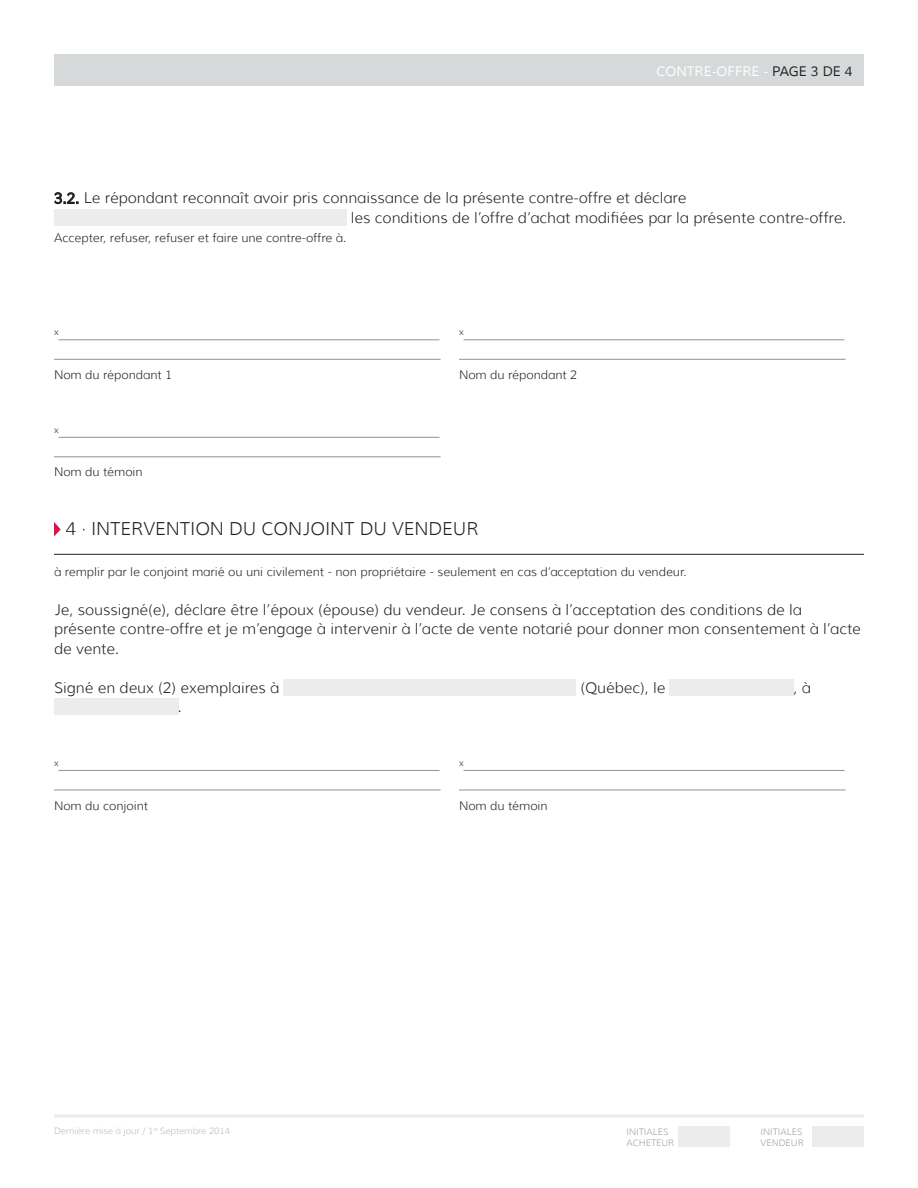
<style>
.page{position:relative;width:918px;height:1188px;background:#fff}
.page>*{position:absolute;margin:0;border:0;box-sizing:border-box;transform-origin:0 0}
._1_-_TITRE{font:300 18px "Muli";color:#231f20}
.txt_courant{font:300 15px/19.5px "Muli";color:#231f20}
.t1{font:13.5px "Muli";color:#fff}
.txt_courant-2{font:300 12px "Muli";color:#231f20}
.petit_texte{font:300 12px "Muli";color:#231f20}
.t2{font:300 9px "Muli";color:#b9bbbd}
.t3{font:300 9px/10.8px "Muli";color:#9d9fa2}
.txt_courant-3{font:300 9px "Muli";color:#231f20}
.s1{color:#231f20}
.s2{font-weight:400}
.s3{font-family:"Gotham"}
</style>
<div class="page">
<div style="left:54px;top:54px;width:810px;height:31px;background:#d6d9da"></div>
<hr style="left:54px;top:1115px;width:810px;height:3px;background:#ececec">
<div style="left:678px;top:1126px;width:52px;height:21px;background:#ececec"></div>
<div style="left:812px;top:1126px;width:52px;height:21px;background:#ececec"></div>
<svg style="left:54px;top:192px;width:24px;height:12px"></svg>
<div style="left:54px;top:209px;width:293px;height:17px;background:#ececec"></div>
<hr style="left:59px;top:340px;width:381px;height:1px;background:#939393">
<hr style="left:464px;top:340px;width:381px;height:1px;background:#939393">
<hr style="left:54px;top:359px;width:387px;height:1px;background:#939393">
<hr style="left:459px;top:359px;width:387px;height:1px;background:#939393">
<hr style="left:59px;top:437px;width:381px;height:1px;background:#939393">
<hr style="left:54px;top:457px;width:387px;height:1px;background:#939393">
<svg style="left:54px;top:522px;width:7px;height:14px"></svg>
<hr style="left:54px;top:554px;width:810px;height:1px;background:#231f20">
<div style="left:284px;top:679px;width:292px;height:17px;background:#ececec"></div>
<div style="left:669px;top:679px;width:125px;height:17px;background:#ececec"></div>
<div style="left:54px;top:699px;width:124px;height:16px;background:#ececec"></div>
<hr style="left:59px;top:770px;width:381px;height:1px;background:#939393">
<hr style="left:464px;top:770px;width:381px;height:1px;background:#939393">
<hr style="left:54px;top:790px;width:387px;height:1px;background:#939393">
<hr style="left:459px;top:790px;width:387px;height:1px;background:#939393">
<p class="t1" style="left:656px;top:63px;width:198px">CONTRE-OFFRE - <span class="s1">PAGE 3 DE 4</span></p>
<p class="txt_courant" style="left:351px;top:188px;width:497px;text-indent:-297px"><span class="s2">3.2.</span> Le répondant reconnaît avoir pris connaissance de la présente contre-offre et déclare<br>les conditions de l’offre d’achat modifiées par la présente contre-offre.</p>
<p class="txt_courant-2" style="left:54px;top:231px;width:294px">Accepter, refuser, refuser et faire une contre-offre à.</p>
<p class="txt_courant-3" style="left:54px;top:327px;width:6px">x</p>
<p class="txt_courant-3" style="left:459px;top:327px;width:6px">x</p>
<p class="txt_courant-2" style="left:54px;top:367px;width:120px">Nom du répondant 1</p>
<p class="txt_courant-2" style="left:459px;top:367px;width:120px">Nom du répondant 2</p>
<p class="txt_courant-3" style="left:54px;top:424px;width:6px">x</p>
<p class="txt_courant-2" style="left:54px;top:465px;width:90px">Nom du témoin</p>
<p class="_1_-_TITRE" style="left:66px;top:518px;width:414px">4 <span class="s3">·</span> INTERVENTION DU CONJOINT DU VENDEUR</p>
<p class="petit_texte" style="left:54px;top:564px;width:634px">à remplir par le conjoint marié ou uni civilement - non propriétaire - seulement en cas d’acceptation du vendeur.</p>
<p class="txt_courant" style="left:54px;top:600px;width:808px">Je, soussigné(e), déclare être l’époux (épouse) du vendeur. Je consens à l’acceptation des conditions de la présente contre-offre et je m’engage à intervenir à l’acte de vente notarié pour donner mon consentement à l’acte de vente.</p>
<p class="txt_courant" style="left:54px;top:678px;width:227px">Signé en deux (2) exemplaires à</p>
<p class="txt_courant" style="left:580px;top:678px;width:86px">(Québec), le</p>
<p class="txt_courant" style="left:793px;top:678px;width:19px">, à</p>
<p class="txt_courant" style="left:178px;top:697px;width:5px">.</p>
<p class="txt_courant-3" style="left:54px;top:757px;width:6px">x</p>
<p class="txt_courant-3" style="left:459px;top:757px;width:6px">x</p>
<p class="txt_courant-2" style="left:54px;top:798px;width:96px">Nom du conjoint</p>
<p class="txt_courant-2" style="left:459px;top:798px;width:90px">Nom du témoin</p>
<p class="t2" style="left:54px;top:1125px;width:177px">Dernière mise à jour / 1<sup>er</sup> Septembre 2014</p>
<p class="t3" style="left:627px;top:1127px;width:49px">INITIALES<br>ACHETEUR</p>
<p class="t3" style="left:761px;top:1127px;width:45px">INITIALES<br>VENDEUR</p>
</div>
